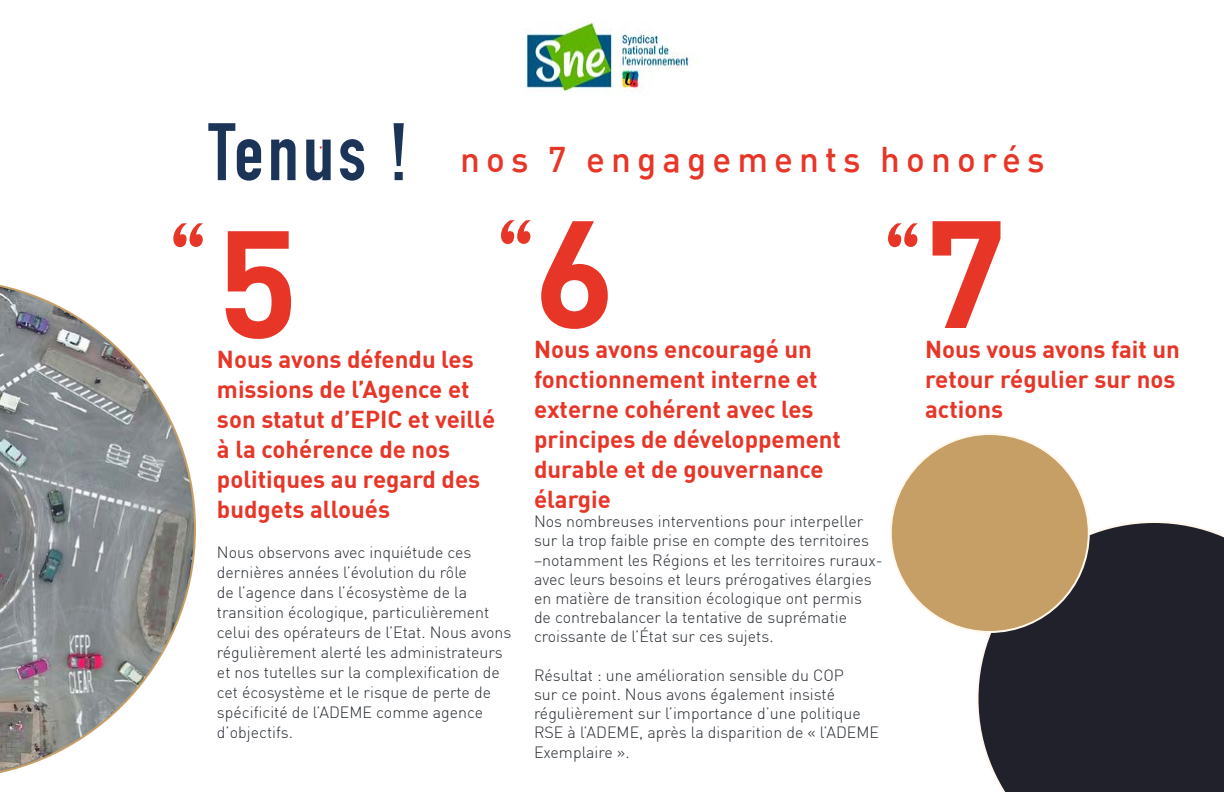
<style>
.page{position:relative;width:1224px;height:792px;background:#fff}
.page>*{position:absolute;margin:0;border:0;box-sizing:border-box;transform-origin:0 0}
.Accroche{font:700 150px "DIN";color:#e73628}
.Titre_de_chapitre{font:80px "DIN Engschrift Std";letter-spacing:.05em;color:#1d3459}
.Titre_de_chapitre-2{font:500 35px "DIN";letter-spacing:.175em;color:#e73628}
.Accroche-2{font:700 24px/30px "DIN";color:#e73628}
.Corps_de_texte_Actua{font:300 16px/19.2px "DIN";color:#252a31}
.Accroche-3{font:300 16px/20px "DIN";color:#252a31}
</style>
<div class="page">
<svg style="left:173px;top:223px;width:30px;height:24px"></svg>
<svg style="left:501px;top:220px;width:30px;height:24px"></svg>
<svg style="left:888px;top:223px;width:30px;height:24px"></svg>
<svg style="left:0;top:285px;width:196px;height:488px"></svg>
<div style="left:977px;top:521px;width:247px;height:271px;background:#20212a"></div>
<img style="left:525px;top:22px;width:171px;height:72px">
<div style="left:891px;top:434px;width:198px;height:198px;background:#c59f65;border-radius:50%"></div>
<p class="Titre_de_chapitre" style="left:209px;top:105px;width:201px">Tenus !</p>
<p class="Titre_de_chapitre-2" style="left:460px;top:137px;width:586px">nos 7 engagements honorés</p>
<p class="Accroche" style="left:217px;top:186px;width:83px">5</p>
<p class="Accroche-2" style="left:217px;top:343px;width:280px">Nous avons défendu les missions de l’Agence et son statut d’EPIC et veillé à la cohérence de nos politiques au regard des budgets alloués</p>
<p class="Accroche-3" style="left:217px;top:542px;width:296px">Nous observons avec inquiétude ces dernières années l’évolution du rôle<br>de l’agence dans l’écosystème de la transition écologique, particulièrement celui des opérateurs de l’Etat. Nous avons régulièrement alerté les administrateurs et nos tutelles sur la complexification de cet écosystème et le risque de perte de spécificité de l’ADEME comme agence d’objectifs.</p>
<p class="Accroche" style="left:534px;top:176px;width:83px">6</p>
<p class="Accroche-2" style="left:534px;top:333px;width:309px">Nous avons encouragé un fonctionnement interne et externe cohérent avec les principes de développement durable et de gouvernance élargie</p>
<p class="Corps_de_texte_Actua" style="left:534px;top:512px;width:350px">Nos nombreuses interventions pour interpeller sur la trop faible prise en compte des territoires –notamment les Régions et les territoires ruraux&shy;avec leurs besoins et leurs prérogatives élargies en matière de transition écologique ont permis de contrebalancer la tentative de suprématie croissante de l’État sur ces sujets.</p>
<p class="Corps_de_texte_Actua" style="left:534px;top:665px;width:347px">Résultat : une amélioration sensible du COP<br>sur ce point. Nous avons également insisté régulièrement sur l’importance d’une politique RSE à l’ADEME, après la disparition de « l’ADEME Exemplaire ».</p>
<p class="Accroche" style="left:925px;top:176px;width:83px">7</p>
<p class="Accroche-2" style="left:925px;top:333px;width:256px">Nous vous avons fait un retour régulier sur nos actions</p>
</div>
